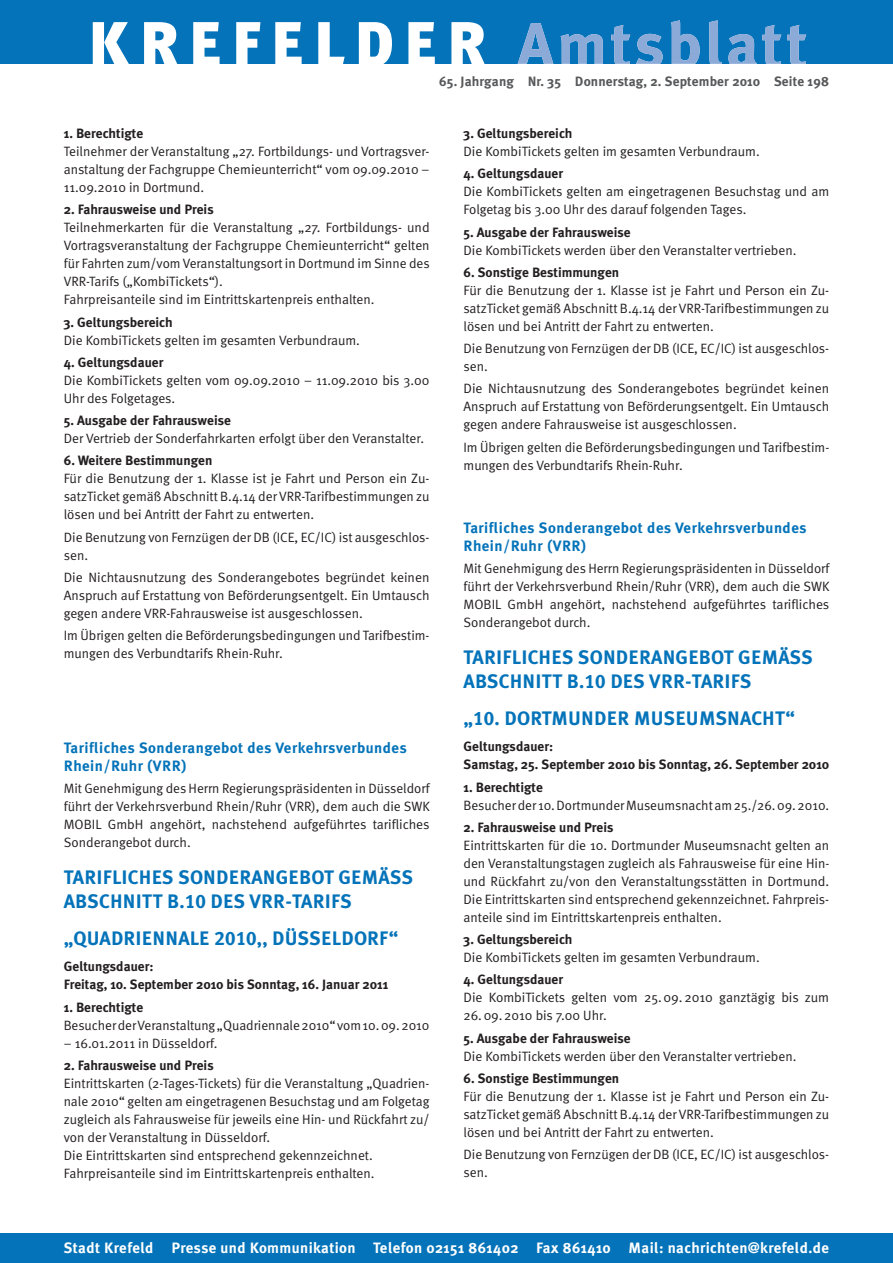
<style>
.page{position:relative;width:893px;height:1263px;background:#fff}
.page>*{position:absolute;margin:0;border:0;box-sizing:border-box;transform-origin:0 0}
.t1{font:700 19.5px/24px "Meta Plus";letter-spacing:.01em;color:#0473b9}
.t2{font:700 15px/18px "Meta Plus";letter-spacing:.03em;color:#0473b9}
.t3{font:700 15px "Meta Plus";letter-spacing:.025em;color:#fff}
.t4{font:13.5px/18px "Meta Normal";color:#231f20;text-align:justify}
.t5{font:700 13.5px/18px "Meta Plus";color:#231f20}
.t6{font:700 13.5px "Meta Plus";letter-spacing:.01em;color:#57585a}
.s1{font-family:"Meta Plus Bold Caps";font-weight:400}
</style>
<div class="page">
<div style="left:0;top:0;width:893px;height:64px;background:#0473b9"></div>
<svg style="left:93px;top:22px;width:392px;height:42px"></svg>
<svg style="left:517px;top:20px;width:289px;height:44px"></svg>
<div style="left:0;top:1233px;width:893px;height:30px;background:#0473b9"></div>
<p class="t6" style="left:439px;top:76px;width:392px">65. Jahrgang Nr. 35 Donnerstag, 2. September 2010 Seite 198</p>
<p class="t5" style="left:64px;top:125px;width:81px">1. Berechtigte</p>
<p class="t4" style="left:64px;top:143px;width:367px">Teilnehmer der Veranstaltung „27. Fortbildungs- und Vortragsver&shy;anstaltung der Fachgruppe Chemieunterricht“ vom 09.09.2010 – 11.09.2010 in Dortmund.</p>
<p class="t5" style="left:64px;top:201px;width:151px">2. Fahrausweise und Preis</p>
<p class="t4" style="left:64px;top:220px;width:367px;text-align:left">Teilnehmerkarten für die Veranstaltung „27. Fortbildungs- und Vortragsveranstaltung der Fachgruppe Chemieunterricht“ gelten für Fahrten zum/vom Veranstaltungsort in Dortmund im Sinne des VRR-Tarifs („KombiTickets“).<br>Fahrpreisanteile sind im Eintrittskartenpreis enthalten.</p>
<p class="t5" style="left:64px;top:314px;width:110px">3. Geltungsbereich</p>
<p class="t4" style="left:64px;top:332px;width:298px">Die KombiTickets gelten im gesamten Verbundraum.</p>
<p class="t5" style="left:64px;top:354px;width:101px">4. Geltungsdauer</p>
<p class="t4" style="left:64px;top:372px;width:367px">Die KombiTickets gelten vom 09.09.2010 – 11.09.2010 bis 3.00<br>Uhr des Folgetages.</p>
<p class="t5" style="left:64px;top:412px;width:169px">5. Ausgabe der Fahrausweise</p>
<p class="t4" style="left:64px;top:430px;width:362px">Der Vertrieb der Sonderfahrkarten erfolgt über den Veranstalter.</p>
<p class="t5" style="left:64px;top:452px;width:150px">6. Weitere Bestimmungen</p>
<p class="t4" style="left:64px;top:471px;width:367px">Für die Benutzung der 1. Klasse ist je Fahrt und Person ein Zu&shy;satzTicket gemäß Abschnitt B.4.14 der VRR-Tarifbestimmungen zu lösen und bei Antritt der Fahrt zu entwerten.</p>
<p class="t4" style="left:64px;top:529px;width:367px">Die Benutzung von Fernzügen der DB (ICE, EC/IC) ist ausgeschlos&shy;sen.</p>
<p class="t4" style="left:64px;top:569px;width:367px">Die Nichtausnutzung des Sonderangebotes begründet keinen Anspruch auf Erstattung von Beförderungsentgelt. Ein Umtausch gegen andere VRR-Fahrausweise ist ausgeschlossen.</p>
<p class="t4" style="left:64px;top:627px;width:367px">Im Übrigen gelten die Beförderungsbedingungen und Tarifbestim&shy;mungen des Verbundtarifs Rhein-Ruhr.</p>
<p class="t2" style="left:64px;top:740px;width:344px">Tarifliches Sonderangebot des Verkehrsverbundes<br>Rhein/Ruhr (VRR)</p>
<p class="t4" style="left:64px;top:781px;width:367px">Mit Genehmigung des Herrn Regierungspräsidenten in Düsseldorf führt der Verkehrsverbund Rhein/Ruhr (VRR), dem auch die SWK MOBIL GmbH angehört, nachstehend aufgeführtes tarifliches Sonderangebot durch.</p>
<h1 class="t1" style="left:64px;top:866px;width:351px">TARIFLICHES SONDERANGEBOT GEMÄSS<br>ABSCHNITT B<span class="s1">.10</span> DES VRR-TARIFS</h1>
<h1 class="t1" style="left:64px;top:927px;width:336px">„QUADRIENNALE <span class="s1">2010</span>,, DÜSSELDORF“</h1>
<p class="t5" style="left:64px;top:958px;width:326px">Geltungsdauer:<br>Freitag, 10. September 2010 bis Sonntag, 16. Januar 2011</p>
<p class="t5" style="left:64px;top:999px;width:81px">1. Berechtigte</p>
<p class="t4" style="left:64px;top:1017px;width:367px">Besucher der Veranstaltung „Quadriennale 2010“ vom 10. 09. 2010</p>
<p class="t4" style="left:64px;top:1035px;width:155px">– 16.01.2011 in Düsseldorf.</p>
<p class="t5" style="left:64px;top:1057px;width:151px">2. Fahrausweise und Preis</p>
<p class="t4" style="left:64px;top:1075px;width:367px;text-align:left">Eintrittskarten (2-Tages-Tickets) für die Veranstaltung „Quadrien&shy;nale 2010“ gelten am eingetragenen Besuchstag und am Folgetag zugleich als Fahrausweise für jeweils eine Hin- und Rückfahrt zu/ von der Veranstaltung in Düsseldorf.<br>Die Eintrittskarten sind entsprechend gekennzeichnet.<br>Fahrpreisanteile sind im Eintrittskartenpreis enthalten.</p>
<p class="t5" style="left:463px;top:125px;width:110px">3. Geltungsbereich</p>
<p class="t4" style="left:463px;top:143px;width:298px">Die KombiTickets gelten im gesamten Verbundraum.</p>
<p class="t5" style="left:463px;top:165px;width:101px">4. Geltungsdauer</p>
<p class="t4" style="left:463px;top:184px;width:367px">Die KombiTickets gelten am eingetragenen Besuchstag und am<br>Folgetag bis 3.00 Uhr des darauf folgenden Tages.</p>
<p class="t5" style="left:463px;top:224px;width:169px">5. Ausgabe der Fahrausweise</p>
<p class="t4" style="left:463px;top:242px;width:334px">Die KombiTickets werden über den Veranstalter vertrieben.</p>
<p class="t5" style="left:463px;top:264px;width:157px">6. Sonstige Bestimmungen</p>
<p class="t4" style="left:463px;top:282px;width:367px">Für die Benutzung der 1. Klasse ist je Fahrt und Person ein Zu&shy;satzTicket gemäß Abschnitt B.4.14 der VRR-Tarifbestimmungen zu lösen und bei Antritt der Fahrt zu entwerten.</p>
<p class="t4" style="left:463px;top:340px;width:367px">Die Benutzung von Fernzügen der DB (ICE, EC/IC) ist ausgeschlos&shy;sen.</p>
<p class="t4" style="left:463px;top:381px;width:367px">Die Nichtausnutzung des Sonderangebotes begründet keinen Anspruch auf Erstattung von Beförderungsentgelt. Ein Umtausch gegen andere Fahrausweise ist ausgeschlossen.</p>
<p class="t4" style="left:463px;top:439px;width:367px">Im Übrigen gelten die Beförderungsbedingungen und Tarifbestim&shy;mungen des Verbundtarifs Rhein-Ruhr.</p>
<p class="t2" style="left:463px;top:520px;width:344px">Tarifliches Sonderangebot des Verkehrsverbundes<br>Rhein/Ruhr (VRR)</p>
<p class="t4" style="left:463px;top:561px;width:367px">Mit Genehmigung des Herrn Regierungspräsidenten in Düsseldorf führt der Verkehrsverbund Rhein/Ruhr (VRR), dem auch die SWK MOBIL GmbH angehört, nachstehend aufgeführtes tarifliches Sonderangebot durch.</p>
<h1 class="t1" style="left:463px;top:646px;width:351px">TARIFLICHES SONDERANGEBOT GEMÄSS<br>ABSCHNITT B<span class="s1">.10</span> DES VRR-TARIFS</h1>
<h1 class="t1" style="left:463px;top:707px;width:333px">„<span class="s1">10.</span> DORTMUNDER MUSEUMSNACHT“</h1>
<p class="t5" style="left:463px;top:738px;width:367px">Geltungsdauer:<br>Samstag, 25. September 2010 bis Sonntag, 26. September 2010</p>
<p class="t5" style="left:463px;top:779px;width:81px">1. Berechtigte</p>
<p class="t4" style="left:463px;top:797px;width:367px">Besucher der 10. Dortmunder Museumsnacht am 25./26. 09. 2010.</p>
<p class="t5" style="left:463px;top:819px;width:151px">2. Fahrausweise und Preis</p>
<p class="t4" style="left:463px;top:837px;width:367px">Eintrittskarten für die 10. Dortmunder Museumsnacht gelten an den Veranstaltungstagen zugleich als Fahrausweise für eine Hin&shy;und Rückfahrt zu/von den Veranstaltungsstätten in Dortmund.<br>Die Eintrittskarten sind entsprechend gekennzeichnet. Fahrpreis&shy;anteile sind im Eintrittskartenpreis enthalten.</p>
<p class="t5" style="left:463px;top:931px;width:110px">3. Geltungsbereich</p>
<p class="t4" style="left:463px;top:949px;width:298px">Die KombiTickets gelten im gesamten Verbundraum.</p>
<p class="t5" style="left:463px;top:971px;width:101px">4. Geltungsdauer</p>
<p class="t4" style="left:463px;top:990px;width:367px">Die KombiTickets gelten vom 25. 09. 2010 ganztägig bis zum</p>
<p class="t4" style="left:463px;top:1008px;width:145px">26. 09. 2010 bis 7.00 Uhr.</p>
<p class="t5" style="left:463px;top:1030px;width:169px">5. Ausgabe der Fahrausweise</p>
<p class="t4" style="left:463px;top:1048px;width:334px">Die KombiTickets werden über den Veranstalter vertrieben.</p>
<p class="t5" style="left:463px;top:1070px;width:157px">6. Sonstige Bestimmungen</p>
<p class="t4" style="left:463px;top:1088px;width:367px">Für die Benutzung der 1. Klasse ist je Fahrt und Person ein Zu&shy;satzTicket gemäß Abschnitt B.4.14 der VRR-Tarifbestimmungen zu lösen und bei Antritt der Fahrt zu entwerten.</p>
<p class="t4" style="left:463px;top:1146px;width:367px">Die Benutzung von Fernzügen der DB (ICE, EC/IC) ist ausgeschlos&shy;sen.</p>
<p class="t3" style="left:64px;top:1242px;width:767px">Stadt Krefeld Presse und Kommunikation Telefon 02151 861402 Fax 861410 Mail: nachrichten@krefeld.de</p>
</div>
